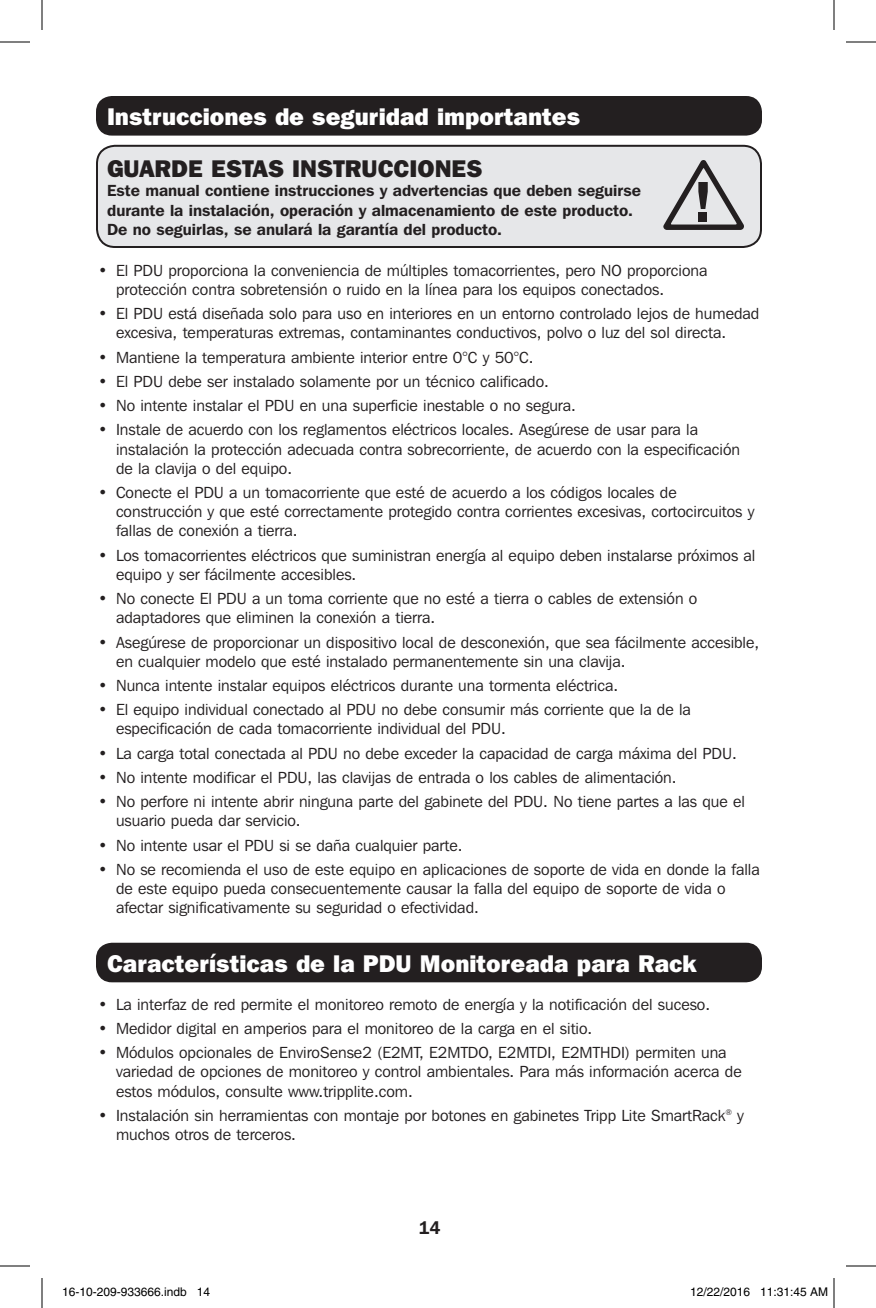
<style>
.page{position:relative;width:876px;height:1308px;background:#fff}
.page>*{position:absolute;margin:0;border:0;box-sizing:border-box;transform-origin:0 0}
.t1{font:800 24px "Franklin Gothic IT Cby BT";color:#fff}
.t2{font:800 24px "Franklin Gothic IT Cby BT";color:#231f20}
.t3{font:600 18px "Franklin Gothic IT Cby BT";color:#231f20}
.t4{font:16px/19.2px "Franklin Gothic IT Cby BT";color:#231f20}
.t5{font:600 16px/19.2px "Franklin Gothic IT Cby BT";color:#231f20}
.t6{font:12px "Helvetica";color:#000}
</style>
<div class="page">
<div style="left:97px;top:146px;width:664px;height:101px;background:#e6e7e9;border-radius:18px"></div>
<div style="left:96px;top:145px;width:666px;height:103px;border:2px solid #231f20;border-radius:18px"></div>
<div style="left:96px;top:96px;width:666px;height:40px;background:#231f20;border-radius:16px"></div>
<div style="left:96px;top:943px;width:666px;height:39px;background:#231f20;border-radius:16px"></div>
<svg style="left:663px;top:160px;width:81px;height:70px"></svg>
<div style="left:699px;top:212px;width:8px;height:10px;background:#231f20"></div>
<hr style="left:0;top:42px;width:30px;height:1px;background:#000">
<hr style="left:846px;top:42px;width:30px;height:1px;background:#000">
<hr style="left:0;top:1266px;width:30px;height:1px;background:#000">
<hr style="left:846px;top:1266px;width:30px;height:1px;background:#000">
<hr style="left:42px;top:0;width:1px;height:30px;background:#000">
<hr style="left:42px;top:1278px;width:1px;height:30px;background:#000">
<hr style="left:834px;top:0;width:1px;height:30px;background:#000">
<hr style="left:834px;top:1278px;width:1px;height:30px;background:#000">
<div style="left:87px;top:1288px;width:5px;height:8px;border:1px solid #fff;border-radius:50%"></div>
<div style="left:86px;top:1287px;width:7px;height:10px;border:1px solid #fff;border-radius:50%"></div>
<div style="left:731px;top:1288px;width:5px;height:8px;border:1px solid #fff;border-radius:50%"></div>
<div style="left:730px;top:1287px;width:7px;height:10px;border:1px solid #fff;border-radius:50%"></div>
<p class="t1" style="left:107px;top:102px;width:475px">Instrucciones de seguridad importantes</p>
<p class="t2" style="left:107px;top:153px;width:377px">GUARDE ESTAS INSTRUCCIONES</p>
<p class="t5" style="left:107px;top:181px;width:535px">Este manual contiene instrucciones y advertencias que deben seguirse durante la instalación, operación y almacenamiento de este producto.<br>De no seguirlas, se anulará la garantía del producto.</p>
<p class="t4" style="left:116px;top:260px;width:593px;text-indent:-18px">• El PDU proporciona la conveniencia de múltiples tomacorrientes, pero NO proporciona protección contra sobretensión o ruido en la línea para los equipos conectados.</p>
<p class="t4" style="left:116px;top:304px;width:645px;text-indent:-18px">• El PDU está diseñada solo para uso en interiores en un entorno controlado lejos de humedad excesiva, temperaturas extremas, contaminantes conductivos, polvo o luz del sol directa.</p>
<p class="t4" style="left:98px;top:347px;width:437px">• Mantiene la temperatura ambiente interior entre 0°C y 50°C.</p>
<p class="t4" style="left:98px;top:371px;width:452px">• El PDU debe ser instalado solamente por un técnico calificado.</p>
<p class="t4" style="left:98px;top:396px;width:480px">• No intente instalar el PDU en una superficie inestable o no segura.</p>
<p class="t4" style="left:116px;top:420px;width:626px;text-indent:-18px">• Instale de acuerdo con los reglamentos eléctricos locales. Asegúrese de usar para la instalación la protección adecuada contra sobrecorriente, de acuerdo con la especificación de la clavija o del equipo.</p>
<p class="t4" style="left:116px;top:483px;width:640px;text-indent:-18px">• Conecte el PDU a un tomacorriente que esté de acuerdo a los códigos locales de construcción y que esté correctamente protegido contra corrientes excesivas, cortocircuitos y fallas de conexión a tierra.</p>
<p class="t4" style="left:116px;top:545px;width:641px;text-indent:-18px">• Los tomacorrientes eléctricos que suministran energía al equipo deben instalarse próximos al equipo y ser fácilmente accesibles.</p>
<p class="t4" style="left:116px;top:589px;width:583px;text-indent:-18px">• No conecte El PDU a un toma corriente que no esté a tierra o cables de extensión o adaptadores que eliminen la conexión a tierra.</p>
<p class="t4" style="left:116px;top:632px;width:645px;text-indent:-18px">• Asegúrese de proporcionar un dispositivo local de desconexión, que sea fácilmente accesible, en cualquier modelo que esté instalado permanentemente sin una clavija.</p>
<p class="t4" style="left:98px;top:676px;width:522px">• Nunca intente instalar equipos eléctricos durante una tormenta eléctrica.</p>
<p class="t4" style="left:116px;top:700px;width:576px;text-indent:-18px">• El equipo individual conectado al PDU no debe consumir más corriente que la de la especificación de cada tomacorriente individual del PDU.</p>
<p class="t4" style="left:98px;top:743px;width:640px">• La carga total conectada al PDU no debe exceder la capacidad de carga máxima del PDU.</p>
<p class="t4" style="left:98px;top:767px;width:580px">• No intente modificar el PDU, las clavijas de entrada o los cables de alimentación.</p>
<p class="t4" style="left:116px;top:792px;width:630px;text-indent:-18px">• No perfore ni intente abrir ninguna parte del gabinete del PDU. No tiene partes a las que el usuario pueda dar servicio.</p>
<p class="t4" style="left:98px;top:835px;width:366px">• No intente usar el PDU si se daña cualquier parte.</p>
<p class="t4" style="left:116px;top:859px;width:645px;text-indent:-18px">• No se recomienda el uso de este equipo en aplicaciones de soporte de vida en donde la falla de este equipo pueda consecuentemente causar la falla del equipo de soporte de vida o afectar significativamente su seguridad o efectividad.</p>
<p class="t1" style="left:107px;top:948px;width:592px">Características de la PDU Monitoreada para Rack</p>
<p class="t4" style="left:98px;top:994px;width:614px">• La interfaz de red permite el monitoreo remoto de energía y la notificación del suceso.</p>
<p class="t4" style="left:98px;top:1018px;width:496px">• Medidor digital en amperios para el monitoreo de la carga en el sitio.</p>
<p class="t4" style="left:116px;top:1043px;width:627px;text-indent:-18px">• Módulos opcionales de EnviroSense2 (E2MT, E2MTDO, E2MTDI, E2MTHDI) permiten una variedad de opciones de monitoreo y control ambientales. Para más información acerca de estos módulos, consulte www.tripplite.com.</p>
<p class="t4" style="left:116px;top:1105px;width:630px;text-indent:-18px">• Instalación sin herramientas con montaje por botones en gabinetes Tripp Lite SmartRack<sup>®</sup> y muchos otros de terceros.</p>
<p class="t3" style="left:418px;top:1217px;width:23px">14</p>
<p class="t6" style="left:62px;top:1285px;width:150px">16-10-209-933666.indb 14</p>
<p class="t6" style="left:690px;top:1285px;width:140px">12/22/2016 11:31:45 AM</p>
</div>
